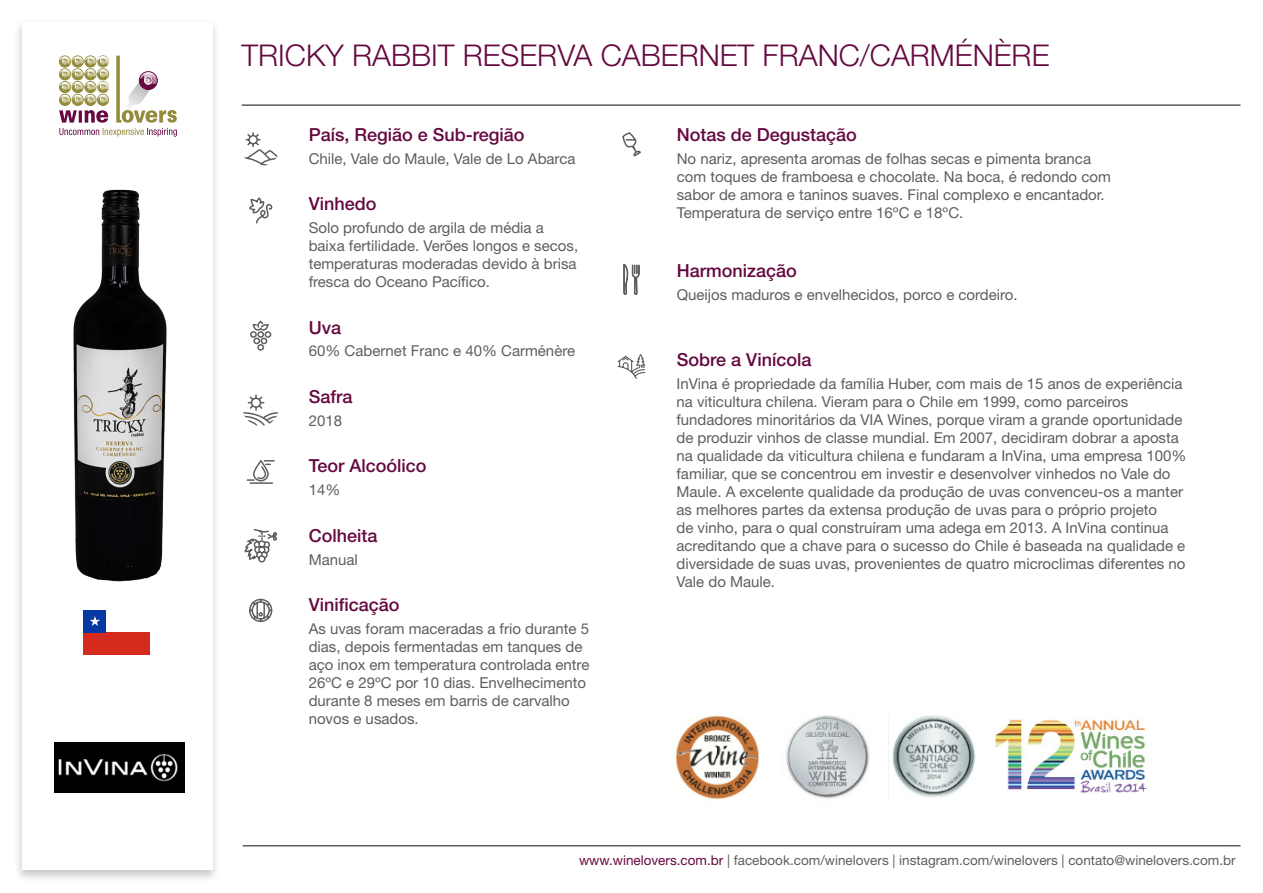
<style>
.page{position:relative;width:1263px;height:893px;background:#fff}
.page>*{position:absolute;margin:0;border:0;box-sizing:border-box;transform-origin:0 0}
.t1{font:300 30px "Helvetica Neue LT Std";color:#650940}
.t2{font:500 18px "Helvetica Neue LT Std";color:#650940}
.t3{font:15px/18px "Helvetica Neue LT Std";color:#5e5e5e}
.t4{font:13.5px "Helvetica Neue LT Std";color:#5e5e5e}
.s1{color:#650940}
</style>
<div class="page">
<hr style="left:242px;top:104px;width:998px;height:2px;background:#5e5e5e">
<hr style="left:243px;top:845px;width:997px;height:1px;background:#5e5e5e">
<div style="left:13px;top:18px;width:207px;height:865px;background:#231f20;opacity:.25"></div>
<div style="left:22px;top:22px;width:191px;height:848px;background:#fff"></div>
<svg style="left:59px;top:56px;width:118px;height:81px"></svg>
<div style="left:84px;top:632px;width:66px;height:22px;background:#d42b1e"></div>
<div style="left:84px;top:610px;width:22px;height:22px;background:#0739a4"></div>
<svg style="left:90px;top:616px;width:10px;height:10px"></svg>
<svg style="left:249px;top:598px;width:24px;height:25px"></svg>
<svg style="left:244px;top:529px;width:34px;height:34px"></svg>
<svg style="left:246px;top:459px;width:29px;height:25px"></svg>
<svg style="left:250px;top:322px;width:22px;height:29px"></svg>
<svg style="left:249px;top:197px;width:24px;height:27px"></svg>
<svg style="left:243px;top:394px;width:35px;height:32px"></svg>
<svg style="left:617px;top:353px;width:29px;height:26px"></svg>
<svg style="left:622px;top:132px;width:19px;height:25px"></svg>
<svg style="left:244px;top:132px;width:34px;height:34px"></svg>
<svg style="left:623px;top:263px;width:17px;height:32px"></svg>
<img style="left:54px;top:743px;width:130px;height:50px">
<img style="left:675px;top:715px;width:85px;height:85px">
<img style="left:786px;top:715px;width:83px;height:84px">
<img style="left:888px;top:715px;width:87px;height:82px">
<img style="left:995px;top:719px;width:152px;height:74px">
<img style="left:73px;top:189px;width:94px;height:392px">
<p class="t1" style="left:242px;top:37px;width:809px">TRICKY RABBIT RESERVA CABERNET FRANC/CARMÉNÈRE</p>
<p class="t2" style="left:309px;top:124px;width:217px">País, Região e Sub-região</p>
<p class="t3" style="left:309px;top:149px;width:268px">Chile, Vale do Maule, Vale de Lo Abarca</p>
<p class="t2" style="left:309px;top:193px;width:69px">Vinhedo</p>
<p class="t3" style="left:309px;top:219px;width:271px">Solo profundo de argila de média a baixa fertilidade. Verões longos e secos, temperaturas moderadas devido à brisa fresca do Oceano Pacífico.</p>
<p class="t2" style="left:309px;top:316px;width:34px">Uva</p>
<p class="t3" style="left:309px;top:342px;width:268px">60% Cabernet Franc e 40% Carménère</p>
<p class="t2" style="left:309px;top:386px;width:45px">Safra</p>
<p class="t3" style="left:309px;top:411px;width:35px">2018</p>
<p class="t2" style="left:309px;top:455px;width:119px">Teor Alcoólico</p>
<p class="t3" style="left:309px;top:481px;width:33px">14%</p>
<p class="t2" style="left:309px;top:525px;width:70px">Colheita</p>
<p class="t3" style="left:309px;top:550px;width:51px">Manual</p>
<p class="t2" style="left:309px;top:594px;width:92px">Vinificação</p>
<p class="t3" style="left:309px;top:619px;width:282px">As uvas foram maceradas a frio durante 5 dias, depois fermentadas em tanques de aço inox em temperatura controlada entre 26ºC e 29ºC por 10 dias. Envelhecimento durante 8 meses em barris de carvalho novos e usados.</p>
<p class="t2" style="left:677px;top:124px;width:182px">Notas de Degustação</p>
<p class="t3" style="left:677px;top:149px;width:436px">No nariz, apresenta aromas de folhas secas e pimenta branca com toques de framboesa e chocolate. Na boca, é redondo com sabor de amora e taninos suaves. Final complexo e encantador.<br>Temperatura de serviço entre 16ºC e 18ºC.</p>
<p class="t2" style="left:677px;top:260px;width:122px">Harmonização</p>
<p class="t3" style="left:677px;top:285px;width:342px">Queijos maduros e envelhecidos, porco e cordeiro.</p>
<p class="t2" style="left:677px;top:349px;width:136px">Sobre a Vinícola</p>
<p class="t3" style="left:676px;top:375px;width:511px">InVina é propriedade da família Huber, com mais de 15 anos de experiência na viticultura chilena. Vieram para o Chile em 1999, como parceiros fundadores minoritários da VIA Wines, porque viram a grande oportunidade de produzir vinhos de classe mundial. Em 2007, decidiram dobrar a aposta na qualidade da viticultura chilena e fundaram a InVina, uma empresa 100% familiar, que se concentrou em investir e desenvolver vinhedos no Vale do Maule. A excelente qualidade da produção de uvas convenceu-os a manter as melhores partes da extensa produção de uvas para o próprio projeto<br>de vinho, para o qual construíram uma adega em 2013. A InVina continua acreditando que a chave para o sucesso do Chile é baseada na qualidade e diversidade de suas uvas, provenientes de quatro microclimas diferentes no Vale do Maule.</p>
<p class="t4" style="left:579px;top:852px;width:658px"><span class="s1">www.winelovers.com.br</span> | facebook.com/winelovers | instagram.com/winelovers | contato@winelovers.com.br</p>
</div>
